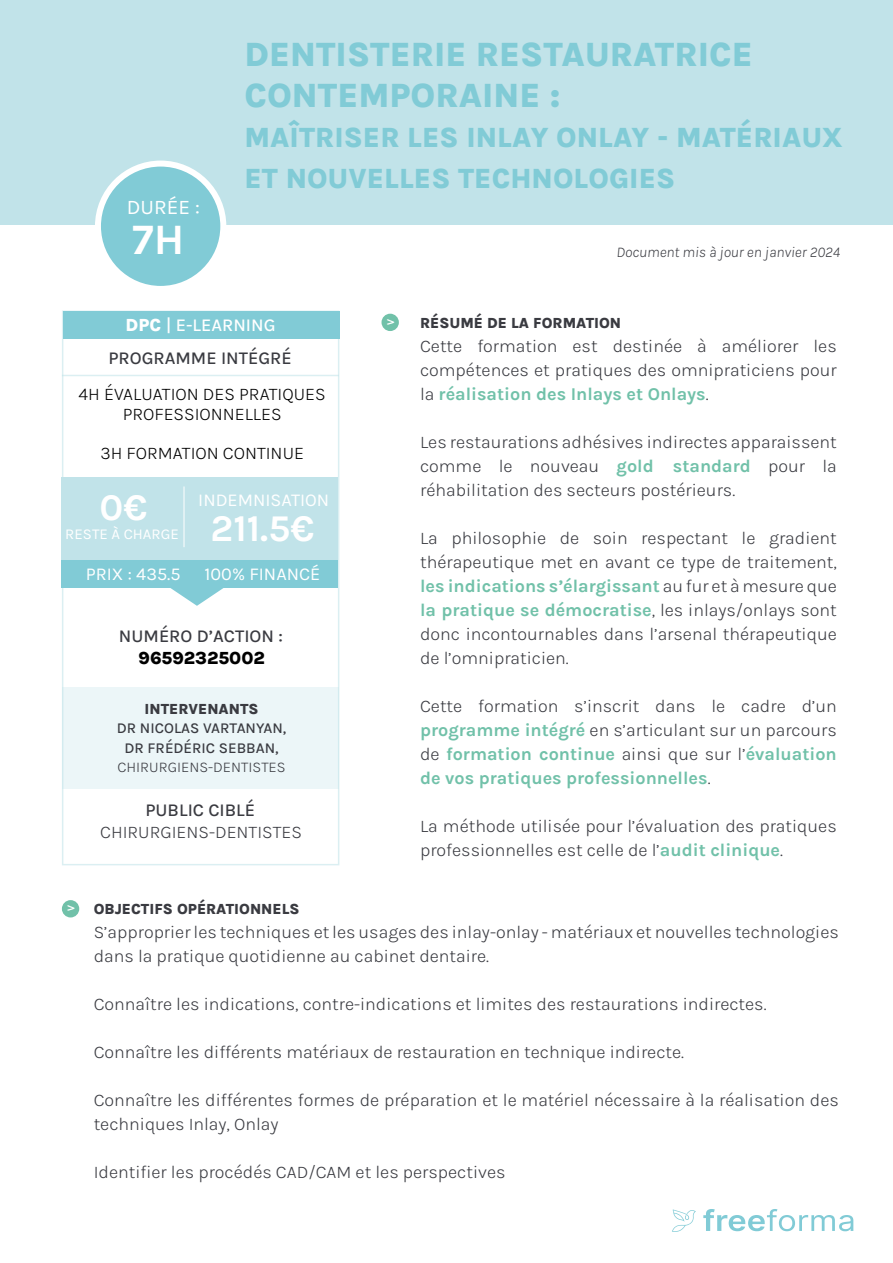
<style>
.page{position:relative;width:893px;height:1263px;background:#fff}
.page>*{position:absolute;margin:0;border:0;box-sizing:border-box;transform-origin:0 0}
.t1{font:700 43.5px "Karla";color:#fff}
.t2{font:700 37.8px "Karla";color:#fff}
.t3{font:800 34.5px/40.5px "Karla";color:#81cbd6}
.t4{font:800 28.5px/40.5px "Karla";color:#81cbd6}
.t5{font:20.7px "Karla";color:#fff}
.t6{font:300 18px/24px "Karla";color:#3a3b41;text-align:justify}
.t7{font:300 18px/19.5px "Karla";color:#000;text-align:center}
.t8{font:500 18px "Karla";color:#3a3b41}
.t9{font:18px "Karla";color:#fff}
.t10{font:500 18px "Karla";color:#fff}
.t11{font:800 18px "Karla";color:#000}
.t12{font:800 15px "Karla";color:#3a3b41}
.t13{font:500 15px/19.5px "Karla";color:#3a3b41;text-align:center}
.t14{font:italic 300 15px "Karla";color:#3a3b41}
.t15{font:300 15px "Karla";color:#3a3b41}
.t16{font:15px "Karla";color:#fff}
.t17{font:700 9px "Comic Sans MS";color:#fff}
.s1{font-weight:800}
.s2{font-weight:700;color:#71c1a9}
</style>
<div class="page">
<svg style="left:703px;top:1209px;width:150px;height:22px"></svg>
<svg style="left:672px;top:1209px;width:24px;height:23px"></svg>
<div style="left:0;top:0;width:893px;height:225px;background:#c1e3e9"></div>
<div style="left:98px;top:164px;width:125px;height:125px;background:#81cbd6;border-radius:50%"></div>
<div style="left:95px;top:161px;width:131px;height:131px;border:6px solid #fff;border-radius:50%"></div>
<div style="left:381px;top:314px;width:18px;height:17px;background:#71c1a9;border-radius:50%"></div>
<svg style="left:61px;top:310px;width:279px;height:556px"></svg>
<div style="left:62px;top:477px;width:276px;height:83px;background:#c1e3e9"></div>
<hr style="left:184px;top:486px;width:1px;height:61px;background:#fff">
<div style="left:63px;top:311px;width:276px;height:27px;background:#81cbd6"></div>
<svg style="left:165px;top:587px;width:64px;height:19px"></svg>
<div style="left:62px;top:687px;width:276px;height:102px;background:#ecf6f8"></div>
<hr style="left:62px;top:375px;width:277px;height:1px;background:#c1e3e9">
<div style="left:62px;top:560px;width:276px;height:27px;background:#81cbd6"></div>
<div style="left:62px;top:900px;width:17px;height:17px;background:#71c1a9;border-radius:50%"></div>
<p class="t5" style="left:127px;top:196px;width:75px">DURÉE :</p>
<h1 class="t1" style="left:132px;top:210px;width:54px">7H</h1>
<h3 class="t3" style="left:244px;top:33px;width:510px">DENTISTERIE RESTAURATRICE<br>CONTEMPORAINE :</h3>
<h3 class="t4" style="left:244px;top:116px;width:600px">MAÎTRISER LES INLAY ONLAY - MATÉRIAUX<br>ET NOUVELLES TECHNOLOGIES</h3>
<p class="t14" style="left:616px;top:243px;width:225px">Document mis à jour en janvier 2024</p>
<p class="t10" style="left:126px;top:313px;width:151px"><span class="s1">DPC</span> | E-LEARNING</p>
<p class="t8" style="left:108px;top:346px;width:185px">PROGRAMME INTÉGRÉ</p>
<p class="t7" style="left:79px;top:384px;width:249px">4H ÉVALUATION DES PRATIQUES<br>PROFESSIONNELLES</p>
<p class="t7" style="left:100px;top:443px;width:205px">3H FORMATION CONTINUE</p>
<h2 class="t2" style="left:100px;top:482px;width:49px">0€</h2>
<p class="t16" style="left:65px;top:526px;width:115px">RESTE À CHARGE</p>
<p class="t9" style="left:198px;top:490px;width:132px">INDEMNISATION</p>
<h2 class="t2" style="left:210px;top:503px;width:105px">211.5€</h2>
<p class="t9" style="left:86px;top:564px;width:236px">PRIX : 435.5€ 100% FINANCÉ</p>
<p class="t8" style="left:119px;top:624px;width:165px">NUMÉRO D’ACTION :</p>
<p class="t11" style="left:138px;top:646px;width:128px">96592325002</p>
<p class="t12" style="left:145px;top:698px;width:116px">INTERVENANTS</p>
<p class="t13" style="left:117px;top:718px;width:171px">DR NICOLAS VARTANYAN,<br>DR FRÉDÉRIC SEBBAN,</p>
<p class="t15" style="left:117px;top:758px;width:170px">CHIRURGIENS-DENTISTES</p>
<p class="t8" style="left:145px;top:798px;width:111px">PUBLIC CIBLÉ</p>
<p class="t6" style="left:100px;top:819px;width:203px">CHIRURGIENS-DENTISTES</p>
<p class="t17" style="left:384px;top:325px;width:8px;rotate:-90deg">V</p>
<p class="t12" style="left:420px;top:312px;width:203px">RÉSUMÉ DE LA FORMATION</p>
<p class="t6" style="left:420px;top:333px;width:418px">Cette formation est destinée à améliorer les compétences et pratiques des omnipraticiens pour la <span class="s2">réalisation des Inlays et Onlays</span>.</p>
<p class="t6" style="left:420px;top:429px;width:418px">Les restaurations adhésives indirectes apparaissent comme le nouveau <span class="s2">gold standard</span> pour la réhabilitation des secteurs postérieurs.</p>
<p class="t6" style="left:420px;top:525px;width:418px">La philosophie de soin respectant le gradient thérapeutique met en avant ce type de traitement, <span class="s2">les indications s’élargissant</span> au fur et à mesure que <span class="s2">la pratique se démocratise</span>, les inlays/onlays sont donc incontournables dans l’arsenal thérapeutique de l’omnipraticien.</p>
<p class="t6" style="left:420px;top:693px;width:418px">Cette formation s’inscrit dans le cadre d’un <span class="s2">programme intégré</span> en s’articulant sur un parcours de <span class="s2">formation continue</span> ainsi que sur l’<span class="s2">évaluation de vos pratiques professionnelles</span>.</p>
<p class="t6" style="left:420px;top:813px;width:418px">La méthode utilisée pour l’évaluation des pratiques professionnelles est celle de l’<span class="s2">audit clinique</span>.</p>
<p class="t17" style="left:65px;top:911px;width:8px;rotate:-90deg">V</p>
<p class="t12" style="left:94px;top:898px;width:207px">OBJECTIFS OPÉRATIONNELS</p>
<p class="t6" style="left:94px;top:919px;width:747px">S’approprier les techniques et les usages des inlay-onlay - matériaux et nouvelles technologies dans la pratique quotidienne au cabinet dentaire.</p>
<p class="t6" style="left:94px;top:991px;width:674px">Connaître les indications, contre-indications et limites des restaurations indirectes.</p>
<p class="t6" style="left:94px;top:1039px;width:592px">Connaître les différents matériaux de restauration en technique indirecte.</p>
<p class="t6" style="left:94px;top:1087px;width:747px">Connaître les différentes formes de préparation et le matériel nécessaire à la réalisation des techniques Inlay, Onlay</p>
<p class="t6" style="left:94px;top:1159px;width:413px">Identifier les procédés CAD/CAM et les perspectives</p>
</div>
